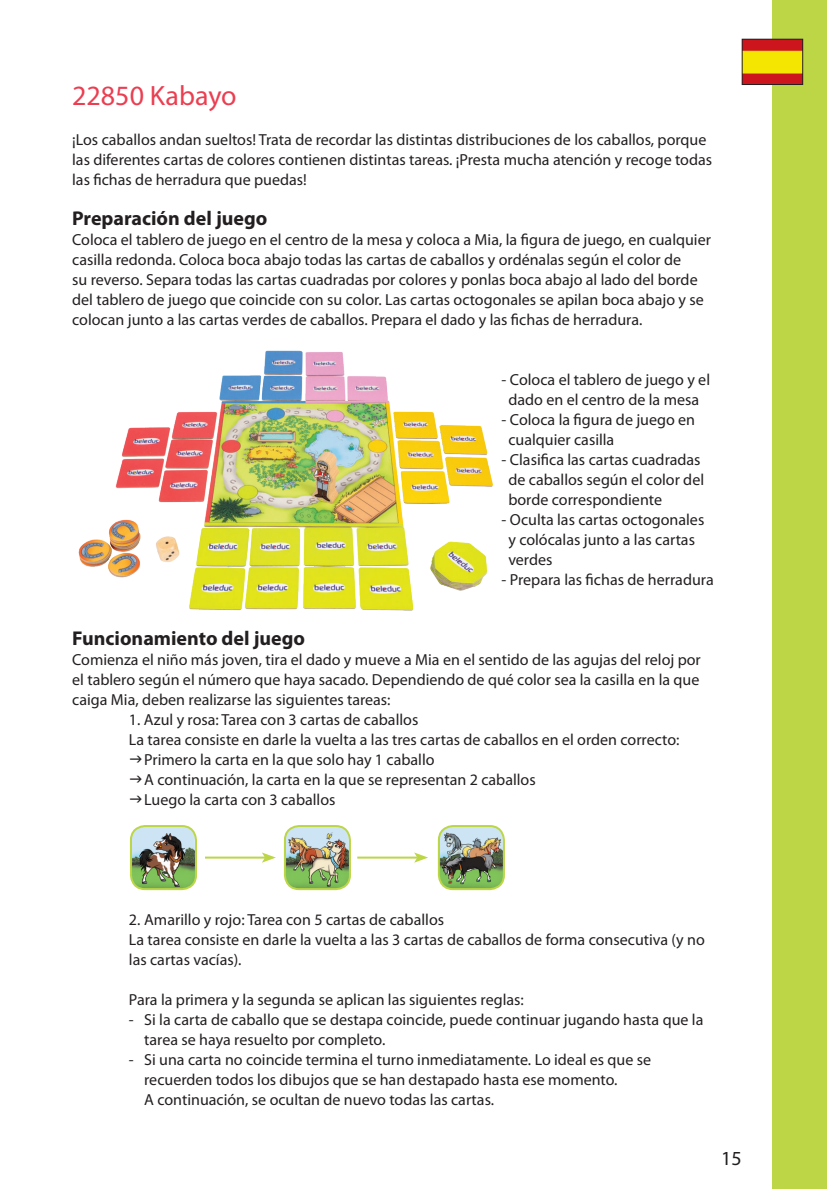
<style>
.page{position:relative;width:827px;height:1189px;background:#fff}
.page>*{position:absolute;margin:0;border:0;box-sizing:border-box;transform-origin:0 0}
.t1{font:28px "Myriad Pro";color:#eb3e51}
.t2{font:700 20px "Myriad Pro";color:#231f20}
.t3{font:20px "Myriad Pro";color:#231f20}
.t4{font:16px/20px "Myriad Pro";color:#231f20}
</style>
<div class="page">
<div style="left:771px;top:0;width:55px;height:1189px;background:#bcd646"></div>
<img style="left:133px;top:828px;width:61px;height:59px">
<img style="left:138px;top:833px;width:46px;height:54px">
<div style="left:130px;top:825px;width:67px;height:65px;border:2px solid #bcd646;border-radius:14px"></div>
<img style="left:287px;top:829px;width:61px;height:58px">
<div style="left:284px;top:825px;width:67px;height:65px;border:2px solid #bcd646;border-radius:14px"></div>
<img style="left:441px;top:828px;width:61px;height:59px">
<div style="left:438px;top:825px;width:67px;height:65px;border:2px solid #bcd646;border-radius:14px"></div>
<hr style="left:205px;top:857px;width:60px;height:2px;background:#bcd646">
<svg style="left:262px;top:852px;width:14px;height:11px"></svg>
<hr style="left:357px;top:857px;width:60px;height:2px;background:#bcd646">
<svg style="left:414px;top:852px;width:14px;height:11px"></svg>
<img style="left:743px;top:41px;width:58px;height:42px">
<div style="left:741px;top:39px;width:62px;height:46px;border:1px solid #231f20"></div>
<img style="left:78px;top:350px;width:415px;height:261px">
<p class="t1" style="left:72px;top:78px;width:166px">22850 Kabayo</p>
<p class="t4" style="left:72px;top:129px;width:641px">¡Los caballos andan sueltos! Trata de recordar las distintas distribuciones de los caballos, porque las diferentes cartas de colores contienen distintas tareas. ¡Presta mucha atención y recoge todas las fichas de herradura que puedas!</p>
<p class="t2" style="left:72px;top:205px;width:197px">Preparación del juego</p>
<p class="t4" style="left:72px;top:229px;width:640px">Coloca el tablero de juego en el centro de la mesa y coloca a Mia, la figura de juego, en cualquier casilla redonda. Coloca boca abajo todas las cartas de caballos y ordénalas según el color de<br>su reverso. Separa todas las cartas cuadradas por colores y ponlas boca abajo al lado del borde del tablero de juego que coincide con su color. Las cartas octogonales se apilan boca abajo y se colocan junto a las cartas verdes de caballos. Prepara el dado y las fichas de herradura.</p>
<p class="t4" style="left:501px;top:369px;width:210px">- Coloca el tablero de juego y el</p>
<p class="t4" style="left:508px;top:389px;width:192px">dado en el centro de la mesa</p>
<p class="t4" style="left:501px;top:409px;width:195px">- Coloca la figura de juego en</p>
<p class="t4" style="left:508px;top:429px;width:107px">cualquier casilla</p>
<p class="t4" style="left:501px;top:449px;width:200px">- Clasifica las cartas cuadradas</p>
<p class="t4" style="left:508px;top:469px;width:197px">de caballos según el color del</p>
<p class="t4" style="left:508px;top:489px;width:155px">borde correspondiente</p>
<p class="t4" style="left:501px;top:509px;width:204px">- Oculta las cartas octogonales</p>
<p class="t4" style="left:508px;top:529px;width:188px">y colócalas junto a las cartas</p>
<p class="t4" style="left:508px;top:549px;width:45px">verdes</p>
<p class="t4" style="left:501px;top:569px;width:213px">- Prepara las fichas de herradura</p>
<p class="t2" style="left:72px;top:625px;width:234px">Funcionamiento del juego</p>
<p class="t4" style="left:72px;top:649px;width:630px;text-align:justify">Comienza el niño más joven, tira el dado y mueve a Mia en el sentido de las agujas del reloj por el tablero según el número que haya sacado. Dependiendo de qué color sea la casilla en la que caiga Mia, deben realizarse las siguientes tareas:</p>
<p class="t4" style="left:129px;top:709px;width:291px">1. Azul y rosa: Tarea con 3 cartas de caballos</p>
<p class="t4" style="left:129px;top:729px;width:552px">La tarea consiste en darle la vuelta a las tres cartas de caballos en el orden correcto:</p>
<p class="t4" style="left:144px;top:749px;width:292px">Primero la carta en la que solo hay 1 caballo</p>
<p class="t4" style="left:144px;top:769px;width:393px">A continuación, la carta en la que se representan 2 caballos</p>
<p class="t4" style="left:144px;top:789px;width:193px">Luego la carta con 3 caballos</p>
<p class="t4" style="left:129px;top:909px;width:316px">2. Amarillo y rojo: Tarea con 5 cartas de caballos</p>
<p class="t4" style="left:129px;top:929px;width:577px">La tarea consiste en darle la vuelta a las 3 cartas de caballos de forma consecutiva (y no las cartas vacías).</p>
<p class="t4" style="left:129px;top:989px;width:396px">Para la primera y la segunda se aplican las siguientes reglas:</p>
<p class="t4" style="left:129px;top:1009px;width:576px">- Si la carta de caballo que se destapa coincide, puede continuar jugando hasta que la</p>
<p class="t4" style="left:144px;top:1029px;width:242px">tarea se haya resuelto por completo.</p>
<p class="t4" style="left:129px;top:1049px;width:523px">- Si una carta no coincide termina el turno inmediatamente. Lo ideal es que se</p>
<p class="t4" style="left:144px;top:1069px;width:474px">recuerden todos los dibujos que se han destapado hasta ese momento.</p>
<p class="t4" style="left:144px;top:1089px;width:351px">A continuación, se ocultan de nuevo todas las cartas.</p>
<p class="t3" style="left:721px;top:1146px;width:22px">15</p>
</div>
